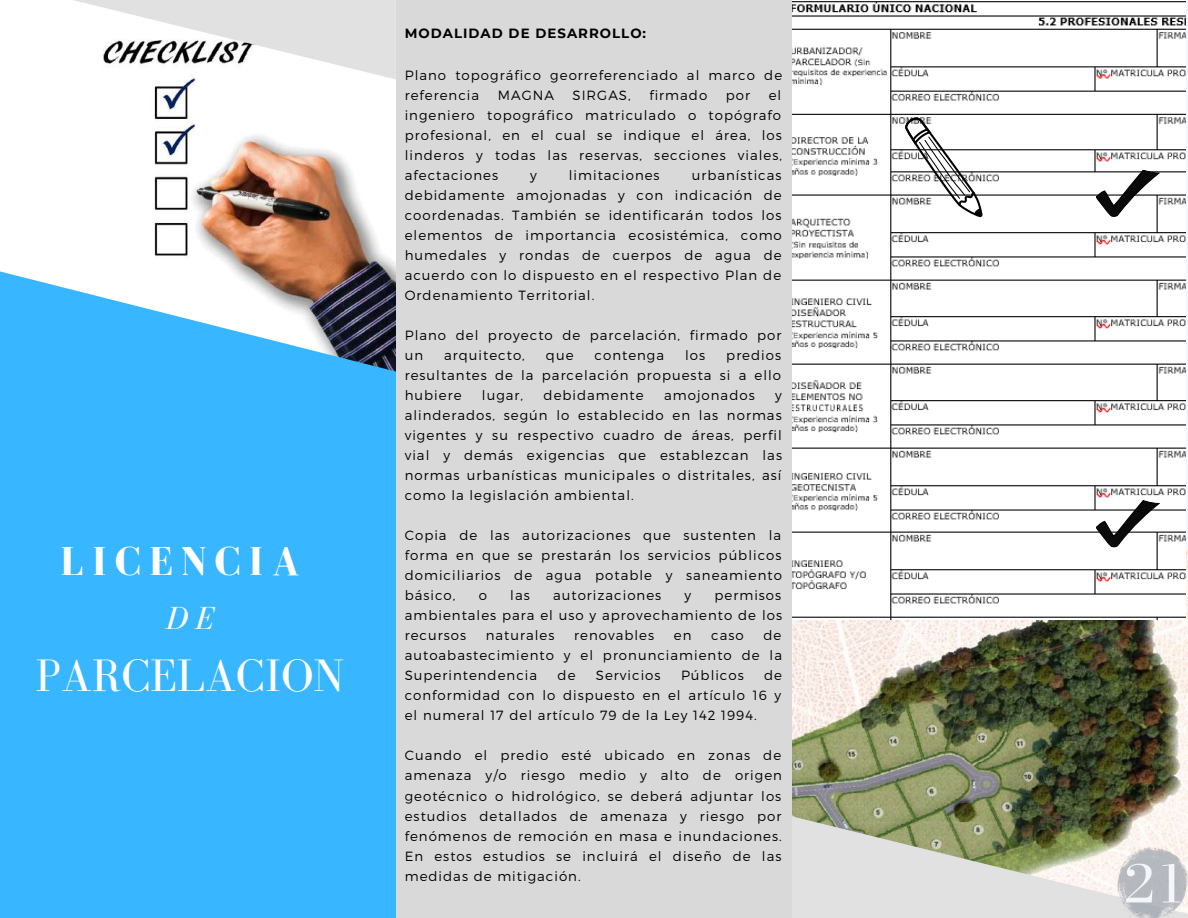
<style>
.page{position:relative;width:1188px;height:918px;background:#fff}
.page>*{position:absolute;margin:0;border:0;box-sizing:border-box;transform-origin:0 0}
.t1{font:58.05px "Bodoni FLF";color:#f4f6fc}
.t2{font:46.8px "Bodoni FLF";color:#fff}
.t3{font:700 41.55px "Bodoni FLF";letter-spacing:.2em;color:#fff}
.t4{font:italic 32.85px "Bodoni FLF";color:#fff}
.t5{font:300 13.35px/20.1px "Montserrat";letter-spacing:.075em;color:#000;text-align:justify}
.t6{font:700 13.35px "Montserrat";letter-spacing:.075em;color:#000}
</style>
<div class="page">
<img style="left:154px;top:79px;width:222px;height:161px">
<img style="left:793px;top:548px;width:395px;height:267px">
<img style="left:792px;top:1px;width:394px;height:619px">
<svg style="left:0;top:240px;width:396px;height:678px;background:#48b6f6"></svg>
<svg style="left:74px;top:0;width:322px;height:79px"></svg>
<svg style="left:792px;top:815px;width:396px;height:103px;background:#c3c5b5"></svg>
<div style="left:396px;top:0;width:396px;height:918px;background:#d9d9d9"></div>
<svg style="left:1096px;top:170px;width:63px;height:47px"></svg>
<svg style="left:1096px;top:500px;width:63px;height:48px"></svg>
<svg style="left:905px;top:117px;width:78px;height:100px"></svg>
<img style="left:1117px;top:847px;width:71px;height:71px">
<h3 class="t3" style="left:60px;top:539px;width:241px">LICENCIA</h3>
<h3 class="t4" style="left:166px;top:601px;width:49px">DE</h3>
<h2 class="t2" style="left:36px;top:650px;width:310px">PARCELACION</h2>
<p class="t6" style="left:405px;top:26px;width:243px">MODALIDAD DE DESARROLLO:</p>
<p class="t5" style="left:405px;top:64px;width:379px">Plano topográfico georreferenciado al marco de referencia</p>
<p class="t5" style="left:498px;top:84px;width:58px">MAGNA</p>
<p class="t5" style="left:573px;top:84px;width:60px">SIRGAS,</p>
<p class="t5" style="left:649px;top:84px;width:59px">firmado</p>
<p class="t5" style="left:726px;top:84px;width:26px">por</p>
<p class="t5" style="left:405px;top:84px;width:379px;text-indent:364px">el ingeniero topográfico matriculado o topógrafo profesional, en el cual se indique el área, los linderos y todas las reservas, secciones viales, afectaciones</p>
<p class="t5" style="left:405px;top:164px;width:379px;text-indent:287px">urbanísticas debidamente amojonadas y con indicación de coordenadas. También se identificarán todos los elementos de importancia ecosistémica, como humedales y rondas de cuerpos de agua de acuerdo con lo dispuesto en el respectivo Plan de Ordenamiento Territorial.</p>
<p class="t5" style="left:405px;top:324px;width:378px">Plano del proyecto de parcelación, firmado por un</p>
<p class="t5" style="left:530px;top:164px;width:8px">y</p>
<p class="t5" style="left:569px;top:164px;width:92px">limitaciones</p>
<p class="t5" style="left:405px;top:344px;width:378px;text-indent:322px">predios resultantes de la parcelación propuesta si a ello hubiere</p>
<p class="t5" style="left:444px;top:344px;width:82px">arquitecto,</p>
<p class="t5" style="left:546px;top:344px;width:29px">que</p>
<p class="t5" style="left:595px;top:344px;width:71px">contenga</p>
<p class="t5" style="left:685px;top:344px;width:22px">los</p>
<p class="t5" style="left:482px;top:385px;width:43px">lugar,</p>
<p class="t5" style="left:544px;top:385px;width:102px">debidamente</p>
<p class="t5" style="left:664px;top:385px;width:92px">amojonados</p>
<p class="t5" style="left:405px;top:385px;width:379px;text-indent:370px">y alinderados, según lo establecido en las normas vigentes y su respectivo cuadro de áreas, perfil vial y demás exigencias que establezcan las normas urbanísticas municipales o distritales, así como la legislación ambiental.</p>
<p class="t5" style="left:405px;top:525px;width:379px">Copia de las autorizaciones que sustenten la forma en que se prestarán los servicios públicos domiciliarios de agua potable y saneamiento básico,</p>
<p class="t5" style="left:479px;top:585px;width:10px">o</p>
<p class="t5" style="left:510px;top:585px;width:21px">las</p>
<p class="t5" style="left:553px;top:585px;width:110px">autorizaciones</p>
<p class="t5" style="left:685px;top:585px;width:8px">y</p>
<p class="t5" style="left:405px;top:585px;width:379px;text-indent:310px">permisos ambientales para el uso y aprovechamiento de los recursos</p>
<p class="t5" style="left:405px;top:625px;width:379px;text-indent:359px">de autoabastecimiento y el pronunciamiento de la Superintendencia</p>
<p class="t5" style="left:486px;top:625px;width:70px">naturales</p>
<p class="t5" style="left:574px;top:625px;width:81px">renovables</p>
<p class="t5" style="left:674px;top:625px;width:19px">en</p>
<p class="t5" style="left:711px;top:625px;width:34px">caso</p>
<p class="t5" style="left:558px;top:665px;width:19px">de</p>
<p class="t5" style="left:596px;top:665px;width:66px">Servicios</p>
<p class="t5" style="left:681px;top:665px;width:64px">Públicos</p>
<p class="t5" style="left:405px;top:665px;width:379px;text-indent:359px">de conformidad con lo dispuesto en el artículo 16 y el numeral 17 del artículo 79 de la Ley 142 1994.</p>
<p class="t5" style="left:405px;top:745px;width:379px">Cuando el predio esté ubicado en zonas de amenaza y/o riesgo medio y alto de origen geotécnico o hidrológico, se deberá adjuntar los estudios detallados de amenaza y riesgo por fenómenos de remoción en masa e inundaciones.<br>En estos estudios se incluirá el diseño de las medidas de mitigación.</p>
<h1 class="t1" style="left:1124px;top:852px;width:64px">21</h1>
</div>
